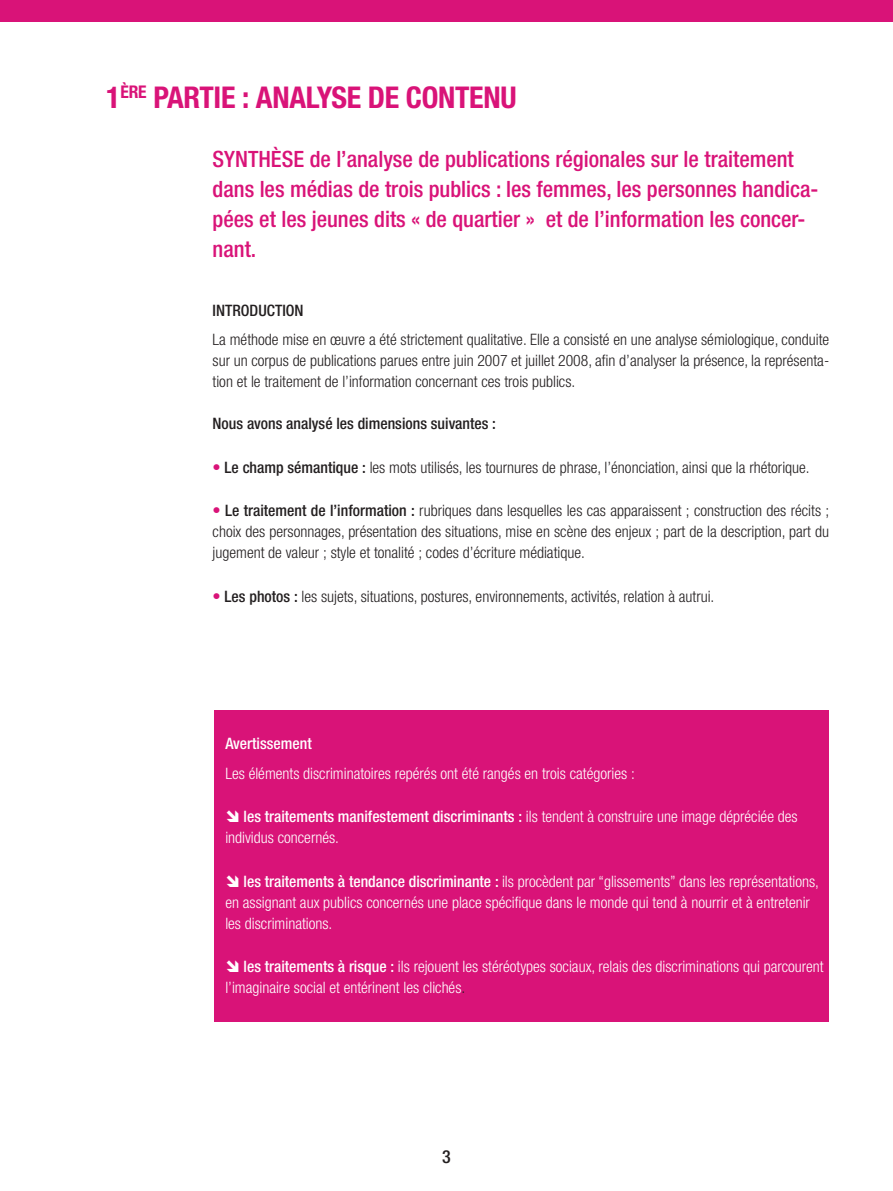
<style>
.page{position:relative;width:893px;height:1191px;background:#fff}
.page>*{position:absolute;margin:0;border:0;box-sizing:border-box;transform-origin:0 0}
.t1{font:700 condensed 30px "Helvetica Neue";letter-spacing:-.01em;color:#d91378}
.t2{font:500 condensed 22.5px/30px "Helvetica Neue";color:#d91378}
.t3{font:500 condensed 18px "Helvetica Neue";color:#231f20}
.t4{font:300 condensed 15.75px/21px "Helvetica Neue";color:#231f20;text-align:justify}
.t5{font:300 condensed 15.75px/21px "Helvetica Neue";color:#fff}
.t6{font:500 condensed 15.75px "Helvetica Neue";color:#231f20}
.t7{font:500 condensed 15.75px "Helvetica Neue";color:#fff}
.s1{font-weight:500;font-size:16.5px;color:#d91378}
.s2{font-weight:500}
.s3{color:#231f20}
</style>
<div class="page">
<div style="left:215px;top:710px;width:614px;height:312px;background:#d91378"></div>
<div style="left:0;top:0;width:893px;height:21px;background:#d91378"></div>
<h1 class="t1" style="left:106px;top:87px;width:412px">1<sup>ÈRE</sup> PARTIE : ANALYSE DE CONTENU</h1>
<h2 class="t2" style="left:213px;top:145px;width:607px">SYNTHÈSE de l’analyse de publications régionales sur le traitement dans les médias de trois publics : les femmes, les personnes handica&shy;pées et les jeunes dits « de quartier » et de l’information les concer&shy;nant.</h2>
<p class="t6" style="left:213px;top:304px;width:93px">INTRODUCTION</p>
<p class="t4" style="left:213px;top:330px;width:618px">La méthode mise en œuvre a été strictement qualitative. Elle a consisté en une analyse sémiologique, conduite sur un corpus de publications parues entre juin 2007 et juillet 2008, afin d’analyser la présence, la représenta&shy;tion et le traitement de l’information concernant ces trois publics.</p>
<p class="t6" style="left:213px;top:418px;width:285px">Nous avons analysé les dimensions suivantes :</p>
<p class="t4" style="left:213px;top:458px;width:599px"><span class="s1">•</span> <span class="s2">Le champ sémantique :</span> les mots utilisés, les tournures de phrase, l’énonciation, ainsi que la rhétorique.</p>
<p class="t4" style="left:213px;top:501px;width:618px"><span class="s1">•</span> <span class="s2">Le traitement de l’information :</span> rubriques dans lesquelles les cas apparaissent ; construction des récits ; choix des personnages, présentation des situations, mise en scène des enjeux ; part de la description, part du jugement de valeur ; style et tonalité ; codes d’écriture médiatique.</p>
<p class="t4" style="left:213px;top:587px;width:503px"><span class="s1">•</span> <span class="s2">Les photos :</span> les sujets, situations, postures, environnements, activités, relation à autrui.</p>
<p class="t7" style="left:225px;top:738px;width:88px">Avertissement</p>
<p class="t5" style="left:225px;top:764px;width:411px">Les éléments discriminatoires repérés ont été rangés en trois catégories :</p>
<p class="t5" style="left:225px;top:807px;width:574px;text-indent:18px"><span class="s2">les traitements manifestement discriminants :</span> ils tendent à construire une image dépréciée des individus concernés.</p>
<p class="t5" style="left:225px;top:872px;width:595px;text-indent:18px"><span class="s2">les traitements à tendance discriminante :</span> ils procèdent par “glissements” dans les représentations, en assignant aux publics concernés une place spécifique dans le monde qui tend à nourrir et à entretenir les discriminations.</p>
<p class="t5" style="left:225px;top:957px;width:600px;text-indent:18px"><span class="s2">les traitements à risque :</span> ils rejouent les stéréotypes sociaux, relais des discriminations qui parcourent l’imaginaire social et entérinent les clichés<span class="s3">.</span></p>
<p class="t3" style="left:442px;top:1149px;width:10px">3</p>
</div>
